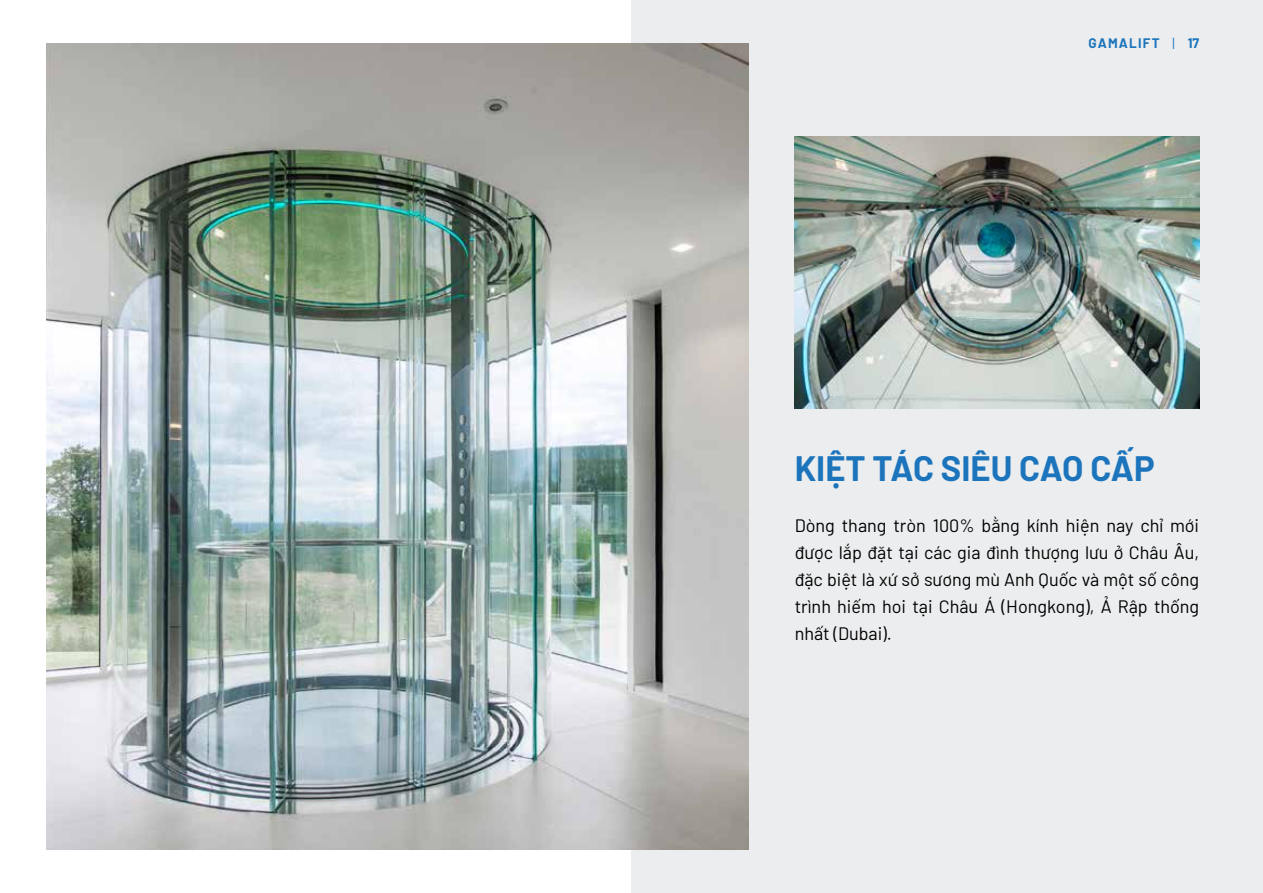
<style>
.page{position:relative;width:1263px;height:893px;background:#fff}
.page>*{position:absolute;margin:0;border:0;box-sizing:border-box;transform-origin:0 0}
.t1{font:700 34.5px "Barlow";color:#1c75bc}
.t2{font:18px/27px "Barlow";color:#000;text-align:justify}
.t3{font:700 13.5px "Barlow";letter-spacing:.09em;color:#1c75bc}
.s1{font-weight:400}
</style>
<div class="page">
<div style="left:631px;top:0;width:632px;height:893px;background:#ecedee"></div>
<img style="left:795px;top:136px;width:404px;height:272px">
<img style="left:47px;top:44px;width:701px;height:805px">
<p class="t3" style="left:1088px;top:33px;width:112px">GAMALIFT <span class="s1">|</span> 17</p>
<h1 class="t1" style="left:795px;top:443px;width:361px">KIỆT TÁC SIÊU CAO CẤP</h1>
<p class="t2" style="left:795px;top:511px;width:406px">Dòng thang tròn 100% bằng kính hiện nay chỉ mới được lắp đặt tại các gia đình thượng lưu ở Châu Âu, đặc biệt là xứ sở sương mù Anh Quốc và một số công trình hiếm hoi tại Châu Á (Hongkong), Ả Rập thống nhất (Dubai).</p>
</div>
